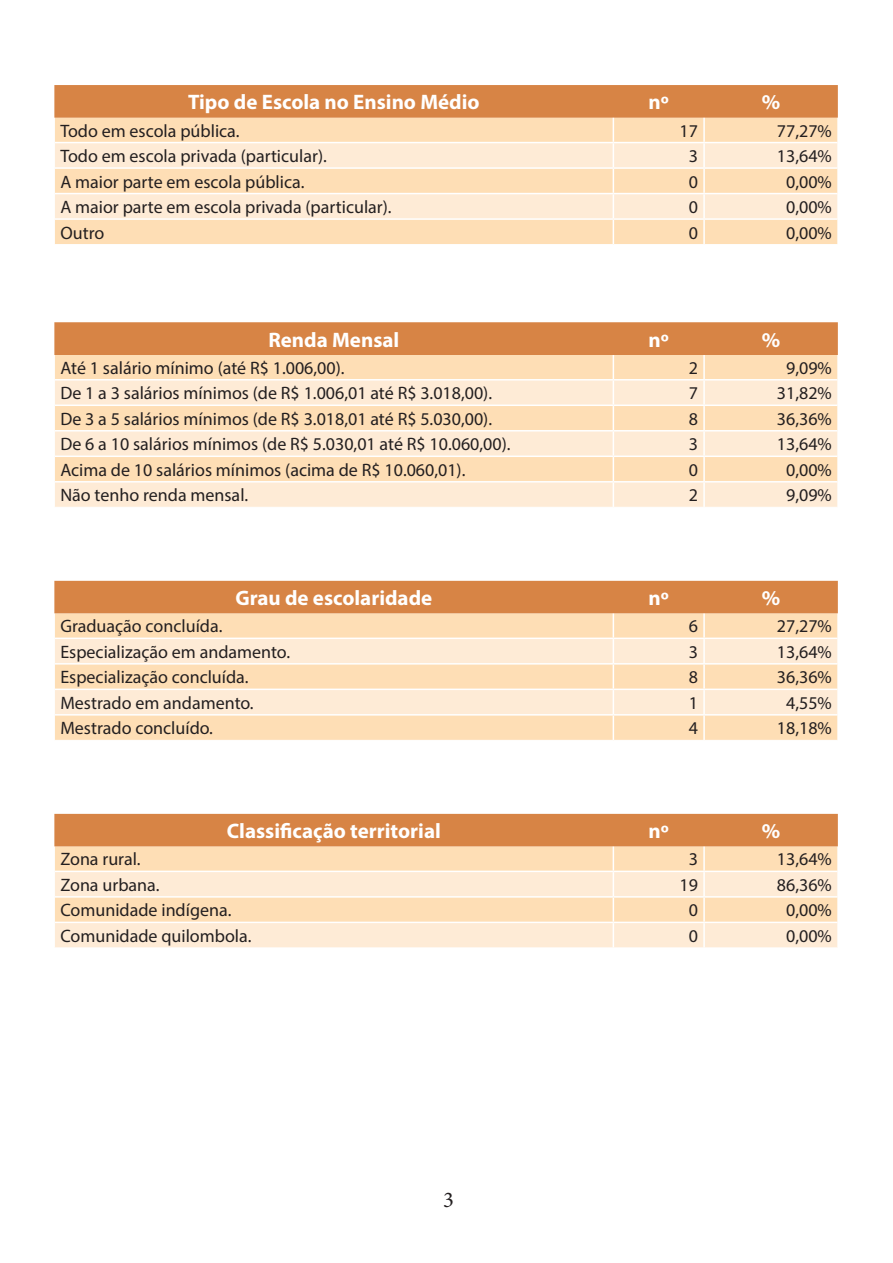
<style>
.page{position:relative;width:893px;height:1263px;background:#fff}
.page>*{position:absolute;margin:0;border:0;box-sizing:border-box;transform-origin:0 0}
.t1{font:22.5px "Minion Pro";color:#231f20}
.tabtitulo{font:700 21px "Myriad Pro";color:#fff}
.tab-base{font:18px "Myriad Pro";color:#231f20}
.tab-esq{font:18px "Myriad Pro";color:#231f20}
</style>
<div class="page">
<svg style="left:54px;top:814px;width:784px;height:133px;background:#f4cca5"></svg>
<hr style="left:703px;top:923px;width:2px;height:24px;background:#fff">
<hr style="left:55px;top:871px;width:558px;height:1px;background:#fff">
<hr style="left:613px;top:871px;width:91px;height:1px;background:#fff">
<hr style="left:704px;top:871px;width:133px;height:1px;background:#fff">
<hr style="left:55px;top:896px;width:558px;height:2px;background:#fff">
<hr style="left:613px;top:896px;width:91px;height:2px;background:#fff">
<hr style="left:704px;top:896px;width:133px;height:2px;background:#fff">
<hr style="left:55px;top:922px;width:558px;height:1px;background:#fff">
<hr style="left:613px;top:922px;width:91px;height:1px;background:#fff">
<hr style="left:704px;top:922px;width:133px;height:1px;background:#fff">
<svg style="left:54px;top:581px;width:784px;height:159px;background:#f5cfa8"></svg>
<hr style="left:703px;top:716px;width:2px;height:24px;background:#fff">
<hr style="left:55px;top:638px;width:558px;height:1px;background:#fff">
<hr style="left:613px;top:638px;width:91px;height:1px;background:#fff">
<hr style="left:704px;top:638px;width:133px;height:1px;background:#fff">
<hr style="left:55px;top:663px;width:558px;height:2px;background:#fff">
<hr style="left:613px;top:663px;width:91px;height:2px;background:#fff">
<hr style="left:704px;top:663px;width:133px;height:2px;background:#fff">
<hr style="left:55px;top:689px;width:558px;height:1px;background:#fff">
<hr style="left:613px;top:689px;width:91px;height:1px;background:#fff">
<hr style="left:704px;top:689px;width:133px;height:1px;background:#fff">
<hr style="left:55px;top:714px;width:558px;height:2px;background:#fff">
<hr style="left:613px;top:714px;width:91px;height:2px;background:#fff">
<hr style="left:704px;top:714px;width:133px;height:2px;background:#fff">
<svg style="left:54px;top:322px;width:784px;height:185px;background:#f6d3ae"></svg>
<hr style="left:703px;top:482px;width:2px;height:25px;background:#fff">
<hr style="left:55px;top:379px;width:558px;height:1px;background:#fff">
<hr style="left:613px;top:379px;width:91px;height:1px;background:#fff">
<hr style="left:704px;top:379px;width:133px;height:1px;background:#fff">
<hr style="left:55px;top:404px;width:558px;height:2px;background:#fff">
<hr style="left:613px;top:404px;width:91px;height:2px;background:#fff">
<hr style="left:704px;top:404px;width:133px;height:2px;background:#fff">
<hr style="left:55px;top:430px;width:558px;height:1px;background:#fff">
<hr style="left:613px;top:430px;width:91px;height:1px;background:#fff">
<hr style="left:704px;top:430px;width:133px;height:1px;background:#fff">
<hr style="left:55px;top:455px;width:558px;height:2px;background:#fff">
<hr style="left:613px;top:455px;width:91px;height:2px;background:#fff">
<hr style="left:704px;top:455px;width:133px;height:2px;background:#fff">
<hr style="left:55px;top:481px;width:558px;height:1px;background:#fff">
<hr style="left:613px;top:481px;width:91px;height:1px;background:#fff">
<hr style="left:704px;top:481px;width:133px;height:1px;background:#fff">
<svg style="left:54px;top:85px;width:784px;height:159px;background:#f5cfa8"></svg>
<hr style="left:703px;top:220px;width:2px;height:24px;background:#fff">
<hr style="left:55px;top:142px;width:558px;height:1px;background:#fff">
<hr style="left:613px;top:142px;width:91px;height:1px;background:#fff">
<hr style="left:704px;top:142px;width:133px;height:1px;background:#fff">
<hr style="left:55px;top:167px;width:558px;height:2px;background:#fff">
<hr style="left:613px;top:167px;width:91px;height:2px;background:#fff">
<hr style="left:704px;top:167px;width:133px;height:2px;background:#fff">
<hr style="left:55px;top:193px;width:558px;height:1px;background:#fff">
<hr style="left:613px;top:193px;width:91px;height:1px;background:#fff">
<hr style="left:704px;top:193px;width:133px;height:1px;background:#fff">
<hr style="left:55px;top:218px;width:558px;height:2px;background:#fff">
<hr style="left:613px;top:218px;width:91px;height:2px;background:#fff">
<hr style="left:704px;top:218px;width:133px;height:2px;background:#fff">
<p class="tabtitulo" style="left:188px;top:89px;width:293px">Tipo de Escola no Ensino Médio</p>
<p class="tabtitulo" style="left:648px;top:89px;width:22px">nº</p>
<p class="tabtitulo" style="left:762px;top:89px;width:20px">%</p>
<p class="tab-base" style="left:60px;top:119px;width:181px">Todo em escola pública.</p>
<p class="tab-esq" style="left:680px;top:119px;width:20px">17</p>
<p class="tab-esq" style="left:777px;top:119px;width:56px">77,27%</p>
<p class="tab-base" style="left:60px;top:145px;width:268px">Todo em escola privada (particular).</p>
<p class="tab-esq" style="left:689px;top:145px;width:11px">3</p>
<p class="tab-esq" style="left:777px;top:145px;width:56px">13,64%</p>
<p class="tab-base" style="left:60px;top:170px;width:246px">A maior parte em escola pública.</p>
<p class="tab-esq" style="left:689px;top:170px;width:11px">0</p>
<p class="tab-esq" style="left:786px;top:170px;width:47px">0,00%</p>
<p class="tab-base" style="left:60px;top:196px;width:333px">A maior parte em escola privada (particular).</p>
<p class="tab-esq" style="left:689px;top:196px;width:11px">0</p>
<p class="tab-esq" style="left:786px;top:196px;width:47px">0,00%</p>
<p class="tab-base" style="left:60px;top:221px;width:45px">Outro</p>
<p class="tab-esq" style="left:689px;top:221px;width:11px">0</p>
<p class="tab-esq" style="left:786px;top:221px;width:47px">0,00%</p>
<p class="tabtitulo" style="left:268px;top:326px;width:132px">Renda Mensal</p>
<p class="tabtitulo" style="left:648px;top:326px;width:22px">nº</p>
<p class="tabtitulo" style="left:762px;top:326px;width:20px">%</p>
<p class="tab-base" style="left:60px;top:357px;width:286px">Até 1 salário mínimo (até R$ 1.006,00).</p>
<p class="tab-esq" style="left:689px;top:357px;width:11px">2</p>
<p class="tab-esq" style="left:786px;top:357px;width:47px">9,09%</p>
<p class="tab-base" style="left:60px;top:382px;width:433px">De 1 a 3 salários mínimos (de R$ 1.006,01 até R$ 3.018,00).</p>
<p class="tab-esq" style="left:689px;top:382px;width:11px">7</p>
<p class="tab-esq" style="left:777px;top:382px;width:56px">31,82%</p>
<p class="tab-base" style="left:60px;top:408px;width:433px">De 3 a 5 salários mínimos (de R$ 3.018,01 até R$ 5.030,00).</p>
<p class="tab-esq" style="left:689px;top:408px;width:11px">8</p>
<p class="tab-esq" style="left:777px;top:408px;width:56px">36,36%</p>
<p class="tab-base" style="left:60px;top:433px;width:452px">De 6 a 10 salários mínimos (de R$ 5.030,01 até R$ 10.060,00).</p>
<p class="tab-esq" style="left:689px;top:433px;width:11px">3</p>
<p class="tab-esq" style="left:777px;top:433px;width:56px">13,64%</p>
<p class="tab-base" style="left:60px;top:459px;width:407px">Acima de 10 salários mínimos (acima de R$ 10.060,01).</p>
<p class="tab-esq" style="left:689px;top:459px;width:11px">0</p>
<p class="tab-esq" style="left:786px;top:459px;width:47px">0,00%</p>
<p class="tab-base" style="left:60px;top:484px;width:189px">Não tenho renda mensal.</p>
<p class="tab-esq" style="left:689px;top:484px;width:11px">2</p>
<p class="tab-esq" style="left:786px;top:484px;width:47px">9,09%</p>
<p class="tabtitulo" style="left:235px;top:584px;width:198px">Grau de escolaridade</p>
<p class="tabtitulo" style="left:648px;top:584px;width:22px">nº</p>
<p class="tabtitulo" style="left:762px;top:584px;width:20px">%</p>
<p class="tab-base" style="left:60px;top:615px;width:164px">Graduação concluída.</p>
<p class="tab-esq" style="left:689px;top:615px;width:11px">6</p>
<p class="tab-esq" style="left:777px;top:615px;width:56px">27,27%</p>
<p class="tab-base" style="left:60px;top:641px;width:231px">Especialização em andamento.</p>
<p class="tab-esq" style="left:689px;top:641px;width:11px">3</p>
<p class="tab-esq" style="left:777px;top:641px;width:56px">13,64%</p>
<p class="tab-base" style="left:60px;top:666px;width:190px">Especialização concluída.</p>
<p class="tab-esq" style="left:689px;top:666px;width:11px">8</p>
<p class="tab-esq" style="left:777px;top:666px;width:56px">36,36%</p>
<p class="tab-base" style="left:60px;top:692px;width:195px">Mestrado em andamento.</p>
<p class="tab-esq" style="left:689px;top:692px;width:11px">1</p>
<p class="tab-esq" style="left:786px;top:692px;width:47px">4,55%</p>
<p class="tab-base" style="left:60px;top:717px;width:154px">Mestrado concluído.</p>
<p class="tab-esq" style="left:689px;top:717px;width:11px">4</p>
<p class="tab-esq" style="left:777px;top:717px;width:56px">18,18%</p>
<p class="tabtitulo" style="left:227px;top:817px;width:215px">Classificação territorial</p>
<p class="tabtitulo" style="left:648px;top:817px;width:22px">nº</p>
<p class="tabtitulo" style="left:762px;top:817px;width:20px">%</p>
<p class="tab-base" style="left:60px;top:848px;width:82px">Zona rural.</p>
<p class="tab-esq" style="left:689px;top:848px;width:11px">3</p>
<p class="tab-esq" style="left:777px;top:848px;width:56px">13,64%</p>
<p class="tab-base" style="left:60px;top:874px;width:101px">Zona urbana.</p>
<p class="tab-esq" style="left:680px;top:874px;width:20px">19</p>
<p class="tab-esq" style="left:777px;top:874px;width:56px">86,36%</p>
<p class="tab-base" style="left:60px;top:899px;width:173px">Comunidade indígena.</p>
<p class="tab-esq" style="left:689px;top:899px;width:11px">0</p>
<p class="tab-esq" style="left:786px;top:899px;width:47px">0,00%</p>
<p class="tab-base" style="left:60px;top:925px;width:193px">Comunidade quilombola.</p>
<p class="tab-esq" style="left:689px;top:925px;width:11px">0</p>
<p class="tab-esq" style="left:786px;top:925px;width:47px">0,00%</p>
<p class="t1" style="left:443px;top:1185px;width:12px">3</p>
</div>
